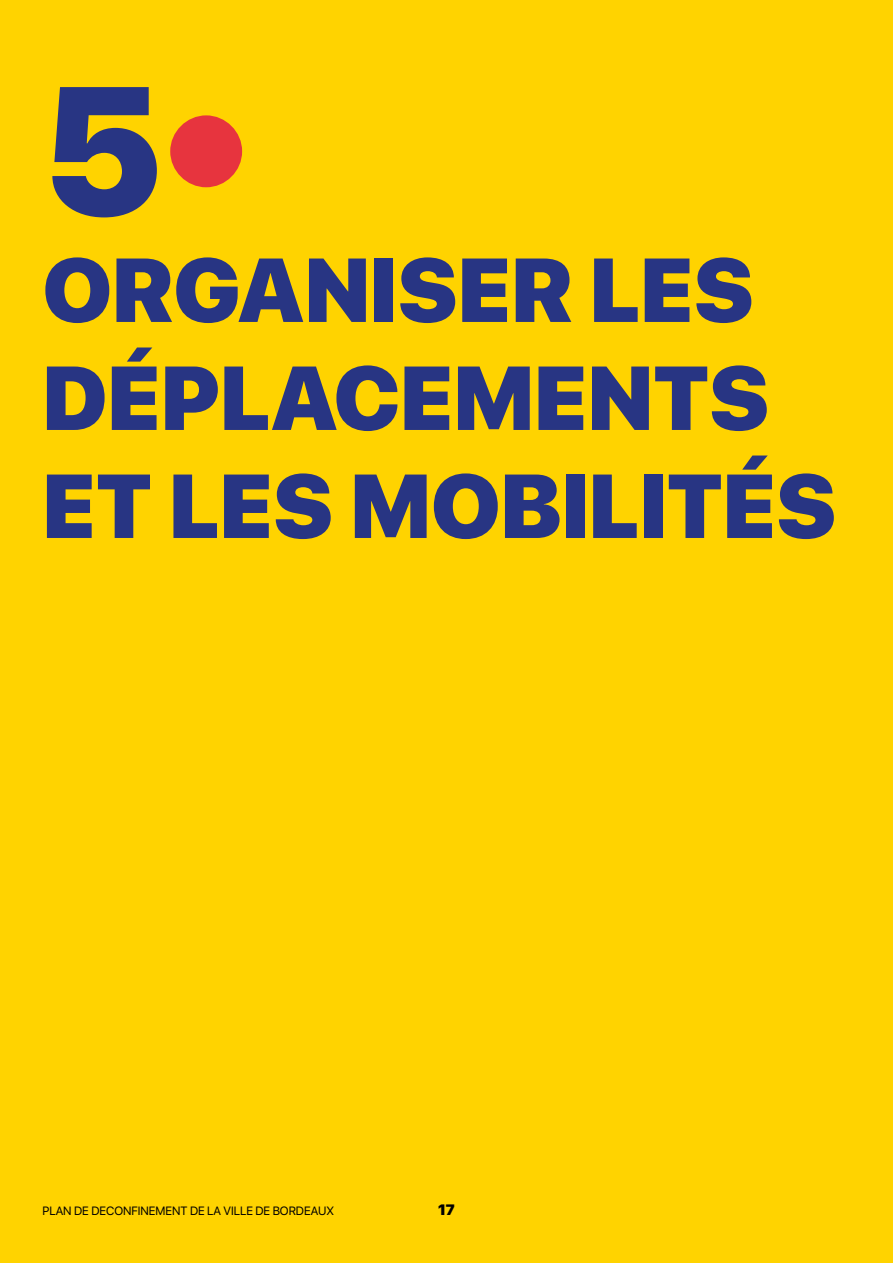
<style>
.page{position:relative;width:893px;height:1263px;background:#fff}
.page>*{position:absolute;margin:0;border:0;box-sizing:border-box;transform-origin:0 0}
.t1{font:900 180px "SF Pro Display";color:#283583}
.t2{font:900 90px/108px "SF Pro Display";color:#283583}
.t3{font:900 15px "SF Pro Display";color:#000}
.t4{font:12px "SF Pro Display";color:#000}
.s1{color:#e7343e}
</style>
<div class="page">
<div style="left:0;top:0;width:892px;height:1263px;background:#ffd300"></div>
<div style="left:0;top:1240px;width:893px;height:23px;background:#ffd300"></div>
<h1 class="t1" style="left:43px;top:47px;width:209px">5<span class="s1">•</span></h1>
<p class="t2" style="left:43px;top:237px;width:795px">ORGANISER LES<br>DÉPLACEMENTS<br>ET LES MOBILITÉS</p>
<p class="t4" style="left:43px;top:1202px;width:293px">PLAN DE DECONFINEMENT DE LA VILLE DE BORDEAUX</p>
<p class="t3" style="left:438px;top:1201px;width:18px">17</p>
</div>
